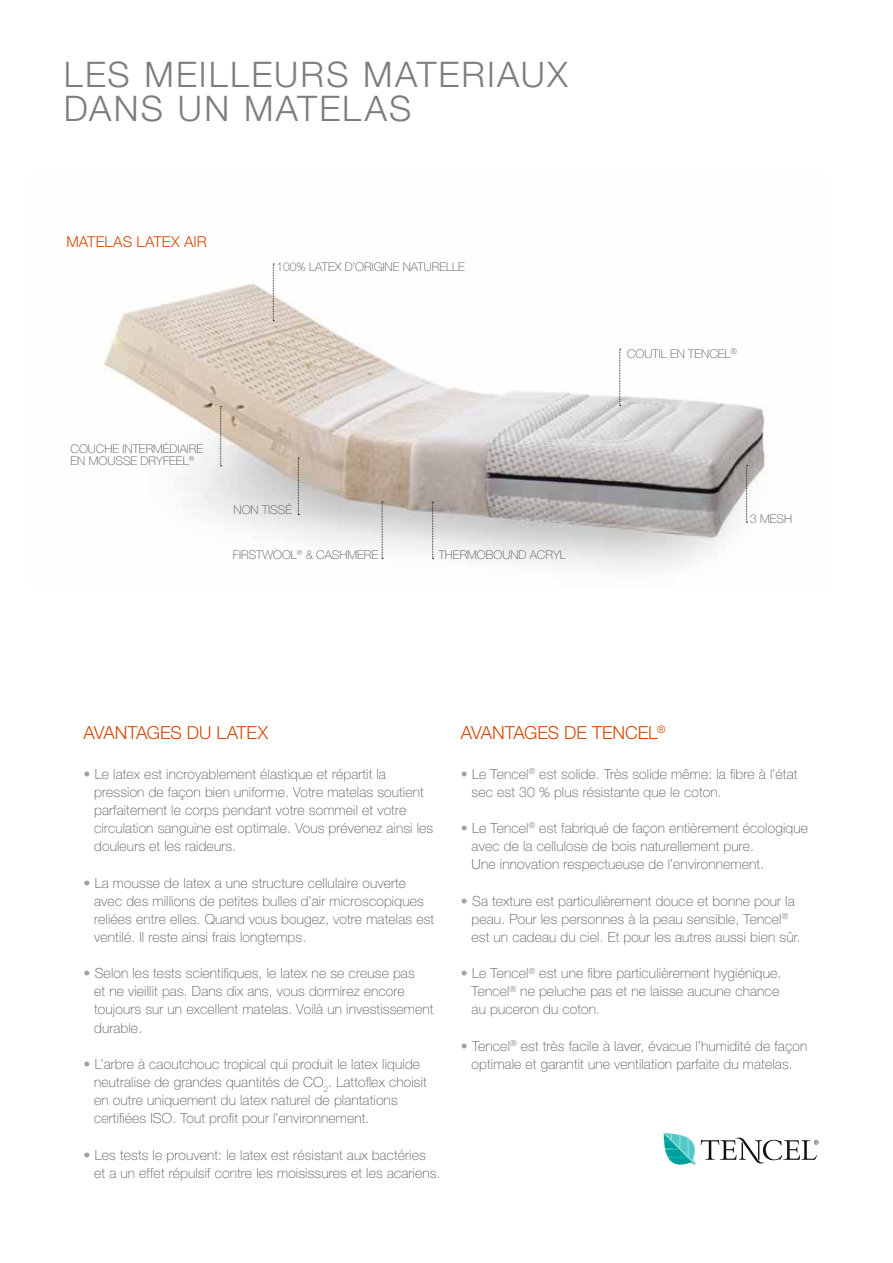
<style>
.page{position:relative;width:893px;height:1263px;background:#fff}
.page>*{position:absolute;margin:0;border:0;box-sizing:border-box;transform-origin:0 0}
.t1{font:300 35.25px/34.5px "Helvetica Neue LT Std";letter-spacing:.065em;color:#7d7d7c}
.t2{font:300 18px "Helvetica Neue LT Std";letter-spacing:-.005em;color:#d54903}
.t3{font:300 15px "Helvetica Neue LT Std";letter-spacing:.005em;color:#d54903}
.t4{font:100 13.95px/18.1px "Helvetica Neue LT Std";letter-spacing:.01em;color:#565655}
.t5{font:100 12px/12px "Helvetica Neue LT Std";color:#565655}
.s1{color:#a0a1a1}
</style>
<div class="page">
<img style="left:104px;top:263px;width:661px;height:307px">
<svg style="left:220px;top:406px;width:2px;height:60px"></svg>
<svg style="left:273px;top:264px;width:1px;height:57px"></svg>
<svg style="left:382px;top:501px;width:1px;height:58px"></svg>
<svg style="left:432px;top:502px;width:2px;height:57px"></svg>
<svg style="left:298px;top:458px;width:1px;height:57px"></svg>
<svg style="left:619px;top:349px;width:2px;height:57px"></svg>
<svg style="left:746px;top:465px;width:2px;height:58px"></svg>
<svg style="left:663px;top:1132px;width:156px;height:33px"></svg>
<h1 class="t1" style="left:64px;top:56px;width:505px">LES MEILLEURS MATERIAUX<br>DANS UN MATELAS</h1>
<p class="t3" style="left:66px;top:232px;width:142px">MATELAS LATEX AIR</p>
<p class="t5" style="left:277px;top:260px;width:190px">100% LATEX D’ORIGINE NATURELLE</p>
<p class="t5" style="left:71px;top:443px;width:134px">COUCHE INTERMÉDIAIRE<br>EN MOUSSE DRYFEEL<sup>®</sup></p>
<p class="t5" style="left:234px;top:504px;width:60px">NON TISSÉ</p>
<p class="t5" style="left:233px;top:548px;width:147px">FIRSTWOOL<sup>®</sup> &amp; CASHMERE</p>
<p class="t5" style="left:439px;top:548px;width:129px">THERMOBOUND ACRYL</p>
<p class="t5" style="left:627px;top:348px;width:111px">COUTIL EN TENCEL<sup>®</sup></p>
<p class="t5" style="left:750px;top:513px;width:44px">3 MESH</p>
<p class="t2" style="left:84px;top:721px;width:186px">AVANTAGES DU LATEX</p>
<p class="t4" style="left:94px;top:765px;width:341px;text-indent:-11px"><span class="s1">•</span> Le latex est incroyablement élastique et répartit la pression de façon bien uniforme. Votre matelas soutient parfaitement le corps pendant votre sommeil et votre circulation sanguine est optimale. Vous prévenez ainsi les douleurs et les raideurs.</p>
<p class="t4" style="left:94px;top:873px;width:341px;text-indent:-11px"><span class="s1">•</span> La mousse de latex a une structure cellulaire ouverte avec des millions de petites bulles d’air microscopiques reliées entre elles. Quand vous bougez, votre matelas est ventilé. Il reste ainsi frais longtemps.</p>
<p class="t4" style="left:94px;top:964px;width:341px;text-indent:-11px"><span class="s1">•</span> Selon les tests scientifiques, le latex ne se creuse pas<br>et ne vieillit pas. Dans dix ans, vous dormirez encore toujours sur un excellent matelas. Voilà un investissement durable.</p>
<p class="t4" style="left:94px;top:1055px;width:334px;text-indent:-11px"><span class="s1">•</span> L’arbre à caoutchouc tropical qui produit le latex liquide neutralise de grandes quantités de CO<sub>2</sub>. Lattoflex choisit en outre uniquement du latex naturel de plantations certifiées ISO. Tout profit pour l’environnement.</p>
<p class="t4" style="left:94px;top:1145px;width:348px;text-indent:-11px"><span class="s1">•</span> Les tests le prouvent: le latex est résistant aux bactéries<br>et a un effet répulsif contre les moisissures et les acariens.</p>
<p class="t2" style="left:461px;top:721px;width:206px">AVANTAGES DE TENCEL<sup>®</sup></p>
<p class="t4" style="left:472px;top:765px;width:327px;text-indent:-11px"><span class="s1">•</span> Le Tencel<sup>®</sup> est solide. Très solide même: la fibre à l’état sec est 30 % plus résistante que le coton.</p>
<p class="t4" style="left:472px;top:819px;width:338px;text-indent:-11px"><span class="s1">•</span> Le Tencel<sup>®</sup> est fabriqué de façon entièrement écologique avec de la cellulose de bois naturellement pure.<br>Une innovation respectueuse de l’environnement.</p>
<p class="t4" style="left:472px;top:892px;width:330px;text-indent:-11px"><span class="s1">•</span> Sa texture est particulièrement douce et bonne pour la peau. Pour les personnes à la peau sensible, Tencel<sup>® </sup>est un cadeau du ciel. Et pour les autres aussi bien sûr.</p>
<p class="t4" style="left:472px;top:964px;width:311px;text-indent:-11px"><span class="s1">•</span> Le Tencel<sup>®</sup> est une fibre particulièrement hygiénique.<br>Tencel<sup>®</sup> ne peluche pas et ne laisse aucune chance au puceron du coton.</p>
<p class="t4" style="left:461px;top:1037px;width:348px;text-align:center"><span class="s1">•</span> Tencel<sup>®</sup> est très facile à laver, évacue l’humidité de façon optimale et garantit une ventilation parfaite du matelas.</p>
</div>
